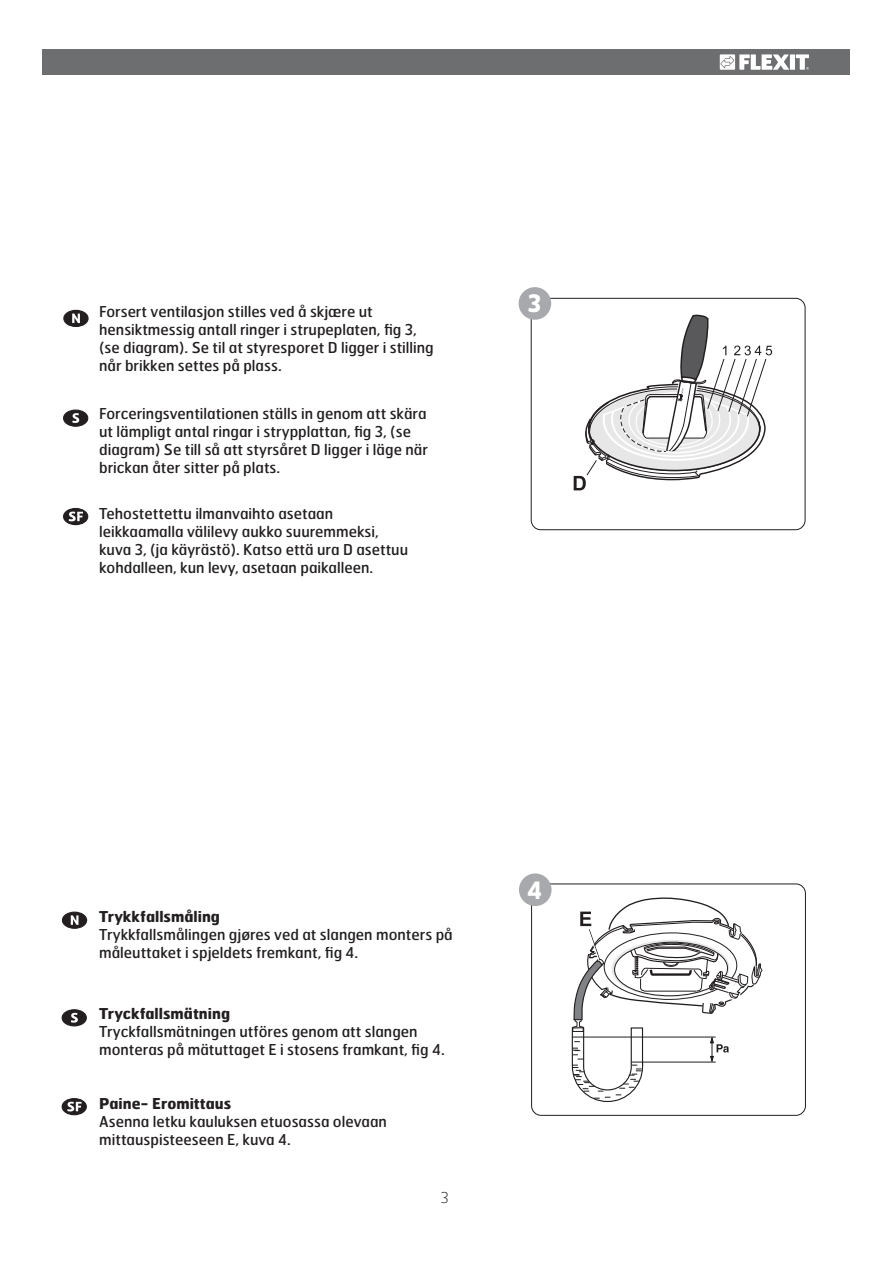
<style>
.page{position:relative;width:893px;height:1263px;background:#fff}
.page>*{position:absolute;margin:0;border:0;box-sizing:border-box;transform-origin:0 0}
.t1{font:700 24px "Hermes";color:#fff}
.t2{font:15px/18px "Hermes";color:#231f20}
.t3{font:700 15px "Hermes";color:#231f20}
.t4{font:100 15px "Hermes";color:#231f20}
</style>
<div class="page">
<svg style="left:574px;top:314px;width:198px;height:176px"></svg>
<div style="left:531px;top:298px;width:274px;height:232px;border:1px solid #221e1f;border-radius:10px"></div>
<div style="left:519px;top:287px;width:32px;height:33px;background:#a7a9ac;border-radius:50%"></div>
<svg style="left:571px;top:897px;width:191px;height:206px"></svg>
<div style="left:531px;top:884px;width:275px;height:232px;border:1px solid #221e1f;border-radius:10px"></div>
<div style="left:519px;top:873px;width:32px;height:33px;background:#a7a9ac;border-radius:50%"></div>
<div style="left:64px;top:310px;width:24px;height:16px;background:#231f20;border-radius:50%"></div>
<div style="left:63px;top:310px;width:26px;height:17px;border:1px solid #231f20;border-radius:50%"></div>
<svg style="left:72px;top:314px;width:8px;height:9px"></svg>
<div style="left:62px;top:912px;width:25px;height:16px;background:#231f20;border-radius:50%"></div>
<div style="left:62px;top:912px;width:25px;height:17px;border:1px solid #231f20;border-radius:50%"></div>
<svg style="left:71px;top:915px;width:8px;height:10px"></svg>
<div style="left:64px;top:410px;width:24px;height:16px;background:#231f20;border-radius:50%"></div>
<div style="left:63px;top:410px;width:25px;height:17px;border:1px solid #231f20;border-radius:50%"></div>
<svg style="left:72px;top:413px;width:7px;height:10px"></svg>
<div style="left:62px;top:1010px;width:24px;height:16px;background:#231f20;border-radius:50%"></div>
<div style="left:62px;top:1009px;width:25px;height:17px;border:1px solid #231f20;border-radius:50%"></div>
<svg style="left:71px;top:1013px;width:7px;height:10px"></svg>
<svg style="left:64px;top:509px;width:24px;height:16px"></svg>
<div style="left:63px;top:508px;width:25px;height:17px;border:1px solid #231f20;border-radius:50%"></div>
<svg style="left:69px;top:512px;width:14px;height:9px"></svg>
<div style="left:62px;top:1099px;width:24px;height:16px;background:#231f20;border-radius:50%"></div>
<div style="left:62px;top:1098px;width:25px;height:17px;border:1px solid #231f20;border-radius:50%"></div>
<svg style="left:67px;top:1102px;width:15px;height:9px"></svg>
<div style="left:43px;top:49px;width:807px;height:26px;background:#6d6e70"></div>
<div style="left:790px;top:54px;width:5px;height:16px;background:#fff"></div>
<svg style="left:796px;top:54px;width:13px;height:16px"></svg>
<svg style="left:720px;top:54px;width:69px;height:16px"></svg>
<p class="t2" style="left:99px;top:304px;width:336px">Forsert ventilasjon stilles ved å skjære ut hensiktmessig antall ringer i strupeplaten, fig 3, (se diagram). Se til at styresporet D ligger i stilling når brikken settes på plass.</p>
<p class="t2" style="left:99px;top:405px;width:330px">Forceringsventilationen ställs in genom att skära ut lämpligt antal ringar i strypplattan, fig 3, (se diagram) Se till så att styrsåret D ligger i läge när brickan åter sitter på plats.</p>
<p class="t2" style="left:99px;top:506px;width:310px">Tehostettettu ilmanvaihto asetaan leikkaamalla välilevy aukko suuremmeksi, kuva 3, (ja käyrästö). Katso että ura D asettuu kohdalleen, kun levy, asetaan paikalleen.</p>
<h1 class="t1" style="left:527px;top:294px;width:15px">3</h1>
<p class="t3" style="left:99px;top:911px;width:122px">Trykkfallsmåling</p>
<p class="t2" style="left:99px;top:927px;width:355px">Trykkfallsmålingen gjøres ved at slangen monters på måleuttaket i spjeldets fremkant, fig 4.</p>
<p class="t3" style="left:99px;top:1007px;width:132px">Tryckfallsmätning</p>
<p class="t2" style="left:99px;top:1023px;width:347px">Tryckfallsmätningen utföres genom att slangen monteras på mätuttaget E i stosens framkant, fig 4.</p>
<p class="t3" style="left:99px;top:1098px;width:133px">Paine- Eromittaus</p>
<p class="t2" style="left:99px;top:1114px;width:289px">Asenna letku kauluksen etuosassa olevaan mittauspisteeseen E, kuva 4.</p>
<p class="t4" style="left:441px;top:1192px;width:9px">3</p>
<h1 class="t1" style="left:527px;top:880px;width:17px">4</h1>
</div>
